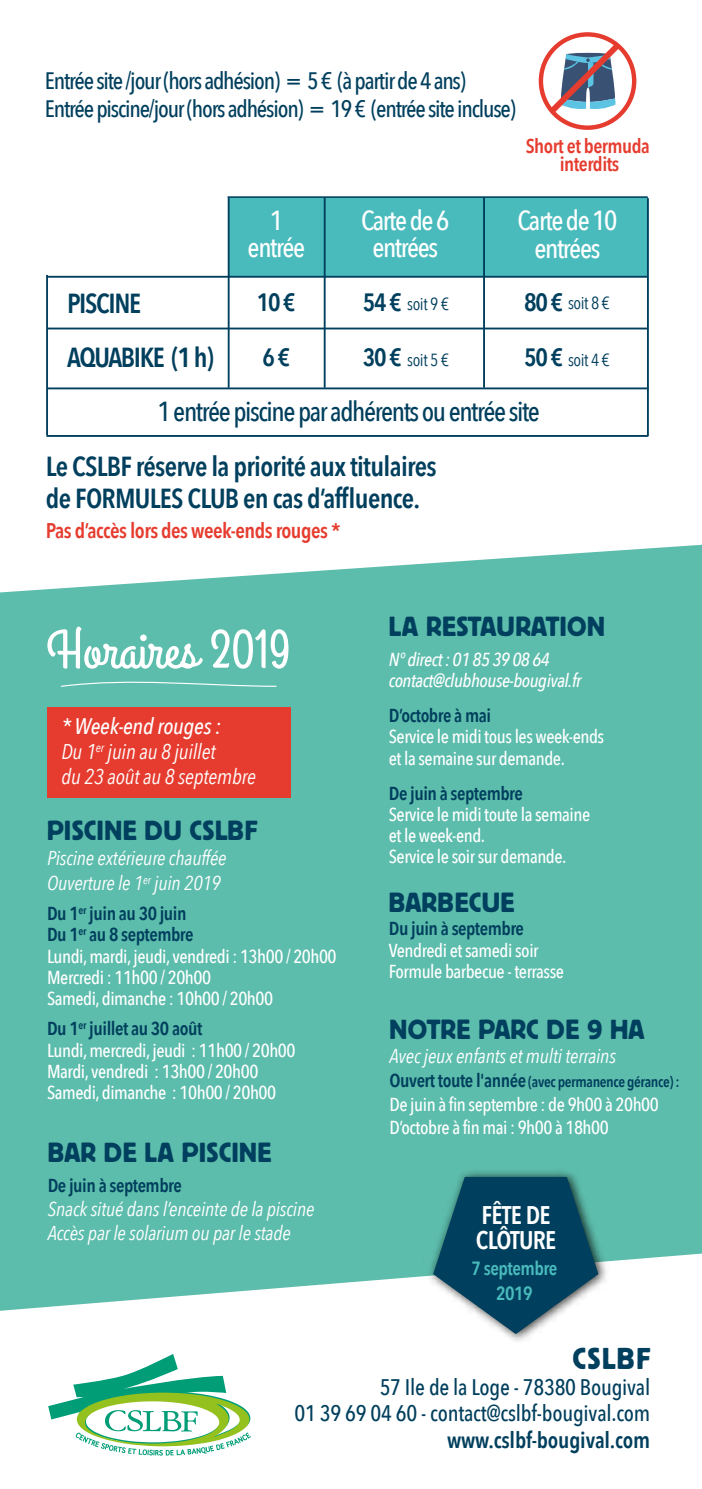
<style>
.page{position:relative;width:702px;height:1489px;background:#fff}
.page>*{position:absolute;margin:0;border:0;box-sizing:border-box;transform-origin:0 0}
.t1{font:54px "Grand Hotel";color:#fff}
.t2{font:30px "Block BE";letter-spacing:.05em;color:#003f5d}
.t3{font:600 27.5px/32.5px "Avenir Next Condensed";letter-spacing:-.025em;color:#003f5d}
.t4{font:27.5px "Block BE";letter-spacing:.02em;color:#003f5d}
.t5{font:500 27.5px/27.5px "Avenir Next Condensed";letter-spacing:-.05em;color:#fff;text-align:center}
.t6{font:500 27.5px "Avenir Next Condensed";letter-spacing:-.05em;color:#003f5d}
.t7{font:600 27.5px "Avenir Next Condensed";letter-spacing:-.05em;color:#003f5d}
.t8{font:27.5px "Block BE";color:#003f5d}
.t9{font:600 25.5px/25.5px "Avenir Next Condensed";letter-spacing:-.025em;color:#fff}
.t10{font:600 25px "Avenir Next Condensed";color:#003f5d}
.t11{font:500 23.75px/27.5px "Avenir Next Condensed";letter-spacing:-.05em;color:#003f5d}
.t12{font:500 22.5px/26.2px "Avenir Next Condensed";letter-spacing:-.01em;color:#003f5d;text-align:right}
.t13{font:600 22.5px "Avenir Next Condensed";letter-spacing:-.01em;color:#003f5d}
.t14{font:italic 500 22.5px "Avenir Next Condensed";letter-spacing:-.01em;color:#fff}
.t15{font:italic 21.25px/25px "Avenir Next Condensed";letter-spacing:-.01em;color:#fff}
.t16{font:600 21.25px "Avenir Next Condensed";letter-spacing:-.025em;color:#e63c2f}
.t17{font:italic 20px/25px "Avenir Next Condensed";letter-spacing:-.01em;color:#fff}
.t18{font:600 20px/17.5px "Avenir Next Condensed";letter-spacing:-.025em;color:#e63c2f;text-align:center}
.t19{font:600 19px/25.5px "Avenir Next Condensed";letter-spacing:-.025em;color:#4abbbd;text-align:center}
.t20{font:500 18.75px/21.2px "Avenir Next Condensed";letter-spacing:-.025em;color:#fff}
.t21{font:600 18.75px "Avenir Next Condensed";letter-spacing:-.025em;color:#003f5d}
.t22{font:italic 500 18.75px/21.2px "Avenir Next Condensed";letter-spacing:-.025em;color:#fff}
.t23{font:17.5px "Avenir Next Condensed";letter-spacing:-.025em;color:#003f5d}
.t24{font:600 15px "Avenir Next Condensed";letter-spacing:-.025em;color:#003f5d}
.s1{font-weight:600;font-size:25px}
.s2{font-weight:600;color:#003f5d}
.s3{font-size:18.75px}
</style>
<div class="page">
<div style="left:0;top:544px;width:702px;height:766px;background:#5dbdac"></div>
<div style="left:47px;top:707px;width:244px;height:91px;background:#e63c2f"></div>
<div style="left:229px;top:197px;width:418px;height:80px;background:#4abbbd"></div>
<hr style="left:647px;top:198px;width:1px;height:238px;background:#003f5d">
<hr style="left:46px;top:275px;width:2px;height:160px;background:#003f5d">
<hr style="left:228px;top:197px;width:1px;height:191px;background:#003f5d">
<hr style="left:324px;top:197px;width:1px;height:191px;background:#003f5d">
<hr style="left:483px;top:197px;width:2px;height:191px;background:#003f5d">
<hr style="left:48px;top:387px;width:600px;height:2px;background:#003f5d">
<hr style="left:47px;top:435px;width:600px;height:2px;background:#003f5d">
<hr style="left:47px;top:327px;width:600px;height:2px;background:#003f5d">
<hr style="left:47px;top:276px;width:600px;height:2px;background:#003f5d">
<svg style="left:541px;top:34px;width:93px;height:94px"></svg>
<div style="left:538px;top:32px;width:98px;height:98px;border:4px solid #e63c2f;border-radius:50%"></div>
<svg style="left:542px;top:37px;width:83px;height:83px"></svg>
<svg style="left:48px;top:1354px;width:203px;height:101px"></svg>
<img style="left:422px;top:1164px;width:191px;height:177px">
<svg style="left:433px;top:1176px;width:165px;height:157px;background:#356c7e"></svg>
<svg style="left:61px;top:676px;width:216px;height:11px;background:#6dc3b4"></svg>
<hr style="left:227px;top:196px;width:420px;height:2px;background:#003f5d">
<p class="t11" style="left:45px;top:67px;width:472px">Entrée site /jour (hors adhésion) = 5 € (à partir de 4 ans)<br>Entrée piscine/jour (hors adhésion) = 19 € (entrée site incluse)</p>
<p class="t18" style="left:525px;top:137px;width:126px">Short et bermuda interdits</p>
<h3 class="t5" style="left:248px;top:206px;width:59px">1 entrée</h3>
<h3 class="t5" style="left:361px;top:206px;width:90px">Carte de 6 entrées</h3>
<h3 class="t5" style="left:517px;top:207px;width:101px">Carte de 10 entrées</h3>
<h3 class="t7" style="left:67px;top:280px;width:75px">PISCINE</h3>
<h3 class="t10" style="left:257px;top:280px;width:40px">10 €</h3>
<p class="t23" style="left:363px;top:289px;width:88px"><span class="s1">54 €</span> soit 9 €</p>
<p class="t23" style="left:524px;top:288px;width:87px"><span class="s1">80 €</span> soit 8 €</p>
<p class="t23" style="left:363px;top:345px;width:88px"><span class="s1">30 €</span> soit 5 €</p>
<p class="t23" style="left:524px;top:345px;width:87px"><span class="s1">50 €</span> soit 4 €</p>
<h3 class="t7" style="left:67px;top:334px;width:148px">AQUABIKE (1 h)</h3>
<h3 class="t10" style="left:262px;top:335px;width:29px">6 €</h3>
<h3 class="t6" style="left:157px;top:395px;width:384px">1 entrée piscine par adhérents ou entrée site</h3>
<h3 class="t3" style="left:46px;top:449px;width:392px">Le CSLBF réserve la priorité aux titulaires de FORMULES CLUB en cas d’affluence.</h3>
<p class="t16" style="left:46px;top:512px;width:296px">Pas d’accès lors des week-ends rouges *</p>
<h1 class="t1" style="left:46px;top:616px;width:245px">Horaires 2019</h1>
<p class="t14" style="left:61px;top:712px;width:161px">* Week-end rouges :</p>
<p class="t15" style="left:61px;top:739px;width:196px">Du 1<sup>er</sup> juin au 8 juillet<br>du 23 août au 8 septembre</p>
<h3 class="t4" style="left:47px;top:815px;width:212px">PISCINE DU CSLBF</h3>
<p class="t17" style="left:47px;top:845px;width:181px">Piscine extérieure chauffée<br>Ouverture le 1<sup>er</sup> juin 2019</p>
<p class="t20" style="left:47px;top:903px;width:291px"><span class="s2">Du 1</span><sup>er</sup> <span class="s2">juin au 30 juin<br>Du 1</span><sup>er</sup> <span class="s2">au 8 septembre<br></span>Lundi, mardi, jeudi, vendredi : 13h00 / 20h00<br>Mercredi : 11h00 / 20h00<br>Samedi, dimanche : 10h00 / 20h00</p>
<p class="t20" style="left:47px;top:1018px;width:250px"><span class="s2">Du 1</span><sup>er</sup> <span class="s2">juillet au 30 août<br></span>Lundi, mercredi, jeudi : 11h00 / 20h00<br>Mardi, vendredi : 13h00 / 20h00<br>Samedi, dimanche : 10h00 / 20h00</p>
<h3 class="t4" style="left:48px;top:1137px;width:225px">BAR DE LA PISCINE</h3>
<p class="t21" style="left:48px;top:1169px;width:135px">De juin à septembre</p>
<p class="t17" style="left:48px;top:1196px;width:268px;line-height:23.8px">Snack situé dans l’enceinte de la piscine<br>Accès par le solarium ou par le stade</p>
<h3 class="t4" style="left:389px;top:610px;width:218px">LA RESTAURATION</h3>
<p class="t22" style="left:389px;top:648px;width:194px">N° direct : 01 85 39 08 64 contact@clubhouse-bougival.fr</p>
<p class="t21" style="left:389px;top:699px;width:104px">D’octobre à mai</p>
<p class="t20" style="left:389px;top:726px;width:217px">Service le midi tous les week-ends et la semaine sur demande.</p>
<p class="t21" style="left:389px;top:776px;width:135px">De juin à septembre</p>
<p class="t20" style="left:389px;top:803px;width:203px">Service le midi toute la semaine et le week-end.<br>Service le soir sur demande.</p>
<h3 class="t4" style="left:389px;top:886px;width:127px">BARBECUE</h3>
<p class="t21" style="left:389px;top:912px;width:137px">Du juin à septembre</p>
<p class="t20" style="left:389px;top:939px;width:177px">Vendredi et samedi soir<br>Formule barbecue - terrasse</p>
<h3 class="t8" style="left:389px;top:1014px;width:257px">NOTRE PARC DE 9 HA</h3>
<p class="t17" style="left:389px;top:1043px;width:228px">Avec jeux enfants et multi terrains</p>
<p class="t24" style="left:389px;top:1068px;width:292px"><span class="s3">Ouvert toute l'année</span> (avec permanence gérance) :</p>
<p class="t20" style="left:389px;top:1092px;width:271px;line-height:23.8px">De juin à fin septembre : de 9h00 à 20h00<br>D’octobre à fin mai : 9h00 à 18h00</p>
<h3 class="t9" style="left:475px;top:1201px;width:82px">FÊTE DE<br>CLÔTURE</h3>
<p class="t19" style="left:471px;top:1254px;width:87px">7 septembre<br>2019</p>
<h2 class="t2" style="left:573px;top:1341px;width:79px">CSLBF</h2>
<p class="t12" style="left:294px;top:1373px;width:357px">57 Ile de la Loge - 78380 Bougival<br>01 39 69 04 60 - contact@cslbf-bougival.com</p>
<p class="t13" style="left:447px;top:1419px;width:205px">www.cslbf-bougival.com</p>
</div>
